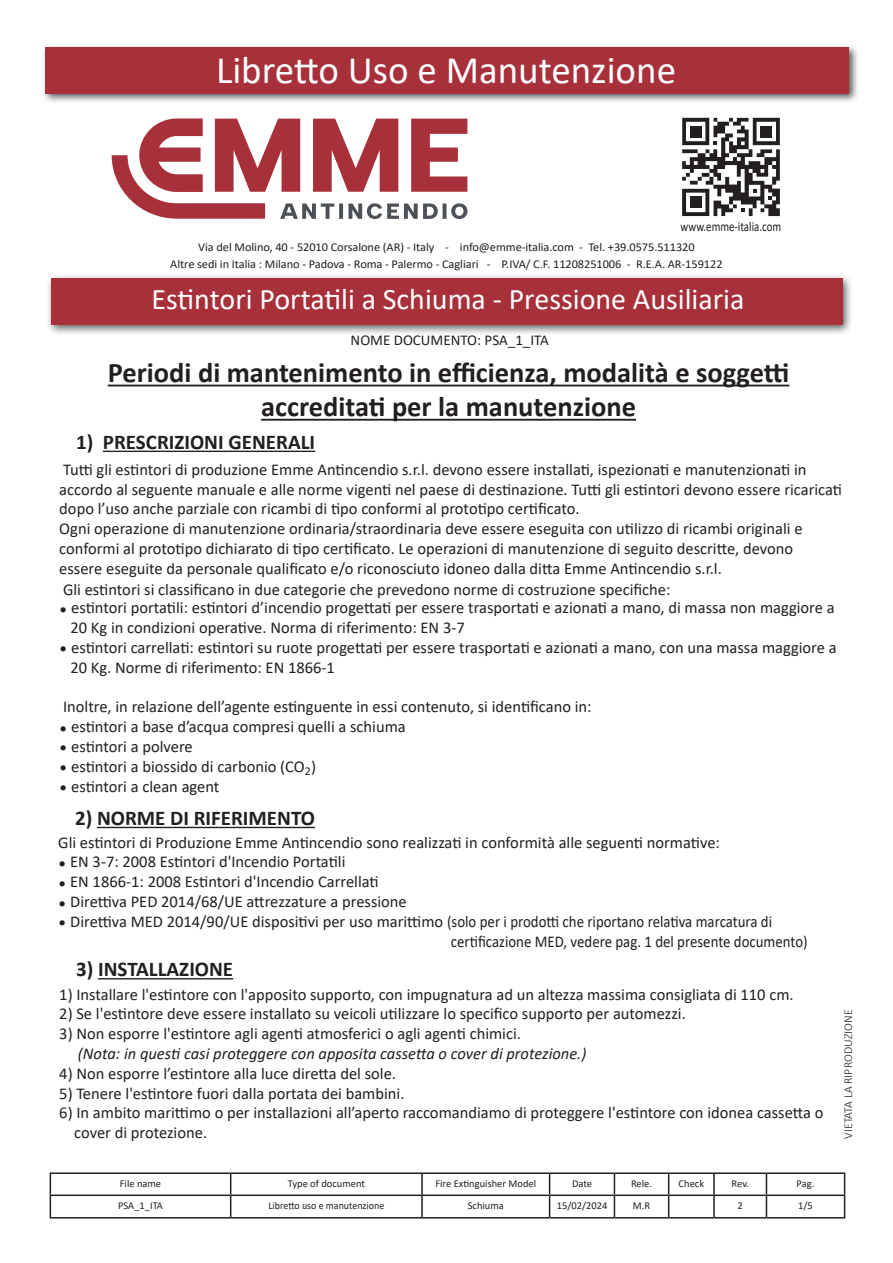
<style>
.page{position:relative;width:893px;height:1263px;background:#fff}
.page>*{position:absolute;margin:0;border:0;box-sizing:border-box;transform-origin:0 0}
.t1{font:39px "Calibri";color:#fff}
.t2{font:30px "Calibri";color:#fff}
.codice_tabella{font:700 28.5px "Calibri";color:#231f20}
.codice_tabella-2{font:700 21px "Calibri";color:#231f20}
.codice_tabella-3{font:16.5px/19.8px "Calibri";color:#231f20}
.codice_tabella-4{font:italic 16.5px "Calibri";color:#231f20}
.codice_tabella-5{font:16.5px "Calibri";color:#231f20;scale:.9 1}
.codice_tabella-6{font:15px "Calibri";color:#231f20}
.t3{font:13.5px "Calibri";color:#231f20;scale:.81 1}
.t4{font:12px/16.5px "Calibri";letter-spacing:-.005em;color:#231f20;text-align:center}
.t5{font:300 12px "Calibri";color:#231f20}
.t6{font:10.5px "Calibri";color:#231f20}
.t7{font:10.5px "Calibri";color:#231f20;scale:.95 1}
</style>
<div class="page">
<div style="left:46px;top:274px;width:808px;height:62px;background:#231f20;opacity:.75"></div>
<div style="left:51px;top:279px;width:791px;height:46px;background:#a7303a"></div>
<div style="left:42px;top:44px;width:817px;height:60px;background:#231f20;opacity:.75"></div>
<div style="left:46px;top:48px;width:803px;height:46px;background:#a7303a"></div>
<hr style="left:50px;top:1172px;width:181px;height:2px;background:#231f20">
<hr style="left:231px;top:1172px;width:191px;height:2px;background:#231f20">
<hr style="left:422px;top:1172px;width:128px;height:2px;background:#231f20">
<hr style="left:421px;top:1174px;width:2px;height:20px;background:#231f20">
<hr style="left:550px;top:1172px;width:64px;height:2px;background:#231f20">
<hr style="left:614px;top:1172px;width:55px;height:2px;background:#231f20">
<hr style="left:669px;top:1172px;width:45px;height:2px;background:#231f20">
<hr style="left:714px;top:1172px;width:52px;height:2px;background:#231f20">
<hr style="left:713px;top:1174px;width:2px;height:20px;background:#231f20">
<hr style="left:766px;top:1172px;width:79px;height:2px;background:#231f20">
<hr style="left:50px;top:1194px;width:181px;height:2px;background:#231f20">
<svg style="left:50px;top:1174px;width:1px;height:43px"></svg>
<hr style="left:231px;top:1194px;width:191px;height:2px;background:#231f20">
<svg style="left:230px;top:1174px;width:1px;height:43px"></svg>
<hr style="left:422px;top:1194px;width:128px;height:2px;background:#231f20">
<hr style="left:421px;top:1196px;width:2px;height:21px;background:#231f20">
<hr style="left:550px;top:1194px;width:64px;height:2px;background:#231f20">
<svg style="left:549px;top:1174px;width:1px;height:43px"></svg>
<hr style="left:614px;top:1194px;width:55px;height:2px;background:#231f20">
<svg style="left:614px;top:1174px;width:1px;height:43px"></svg>
<hr style="left:669px;top:1194px;width:45px;height:2px;background:#231f20">
<svg style="left:668px;top:1174px;width:1px;height:43px"></svg>
<hr style="left:714px;top:1194px;width:52px;height:2px;background:#231f20">
<hr style="left:713px;top:1196px;width:2px;height:21px;background:#231f20">
<hr style="left:766px;top:1194px;width:79px;height:2px;background:#231f20">
<svg style="left:766px;top:1174px;width:1px;height:43px"></svg>
<svg style="left:844px;top:1174px;width:1px;height:43px"></svg>
<hr style="left:50px;top:1217px;width:181px;height:1px;background:#231f20">
<hr style="left:231px;top:1217px;width:191px;height:1px;background:#231f20">
<hr style="left:422px;top:1217px;width:128px;height:1px;background:#231f20">
<hr style="left:550px;top:1217px;width:64px;height:1px;background:#231f20">
<hr style="left:614px;top:1217px;width:55px;height:1px;background:#231f20">
<hr style="left:669px;top:1217px;width:45px;height:1px;background:#231f20">
<hr style="left:714px;top:1217px;width:52px;height:1px;background:#231f20">
<hr style="left:766px;top:1217px;width:79px;height:1px;background:#231f20">
<svg style="left:112px;top:118px;width:355px;height:101px"></svg>
<svg style="left:682px;top:118px;width:98px;height:98px"></svg>
<div style="left:690px;top:126px;width:11px;height:11px;background:#231f20"></div>
<div style="left:761px;top:126px;width:11px;height:11px;background:#231f20"></div>
<div style="left:690px;top:197px;width:11px;height:11px;background:#231f20"></div>
<hr style="left:108px;top:385px;width:681px;height:1px;background:#231f20">
<hr style="left:261px;top:419px;width:375px;height:2px;background:#231f20">
<hr style="left:98px;top:978px;width:135px;height:1px;background:#231f20">
<hr style="left:103px;top:451px;width:212px;height:1px;background:#231f20">
<hr style="left:97px;top:827px;width:218px;height:1px;background:#231f20">
<h1 class="t1" style="left:216px;top:43px;width:462px">Libretto Uso e Manutenzione</h1>
<p class="t3" style="left:681px;top:217px;width:126px">www.emme-italia.com</p>
<p class="t4" style="left:170px;top:238px;width:554px">Via del Molino, 40 - 52010 Corsalone (AR) - Italy - info@emme-italia.com - Tel. +39.0575.511320<br>Altre sedi in Italia : Milano - Padova - Roma - Palermo - Cagliari - P.IVA/ C.F. 11208251006 - R.E.A. AR-159122</p>
<h2 class="t2" style="left:152px;top:279px;width:594px">Estintori Portatili a Schiuma - Pressione Ausiliaria</h2>
<p class="codice_tabella-6" style="left:351px;top:329px;width:200px">NOME DOCUMENTO: PSA_1_ITA</p>
<p class="codice_tabella" style="left:108px;top:353px;width:683px">Periodi di mantenimento in efficienza, modalità e soggetti</p>
<p class="codice_tabella" style="left:261px;top:387px;width:376px">accreditati per la manutenzione</p>
<p class="codice_tabella-2" style="left:76px;top:427px;width:240px">1) PRESCRIZIONI GENERALI</p>
<p class="codice_tabella-3" style="left:59px;top:459px;width:784px">Tutti gli estintori di produzione Emme Antincendio s.r.l. devono essere installati, ispezionati e manutenzionati in accordo al seguente manuale e alle norme vigenti nel paese di destinazione. Tutti gli estintori devono essere ricaricati dopo l’uso anche parziale con ricambi di tipo conformi al prototipo certificato.</p>
<p class="codice_tabella-3" style="left:59px;top:518px;width:745px">Ogni operazione di manutenzione ordinaria/straordinaria deve essere eseguita con utilizzo di ricambi originali e</p>
<p class="codice_tabella-3" style="left:59px;top:538px;width:735px">conformi al prototipo dichiarato di tipo certificato. Le operazioni di manutenzione di seguito descritte, devono</p>
<p class="codice_tabella-3" style="left:59px;top:558px;width:664px">essere eseguite da personale qualificato e/o riconosciuto idoneo dalla ditta Emme Antincendio s.r.l.</p>
<p class="codice_tabella-3" style="left:63px;top:579px;width:609px">Gli estintori si classificano in due categorie che prevedono norme di costruzione specifiche:</p>
<p class="codice_tabella-3" style="left:59px;top:597px;width:777px">• estintori portatili: estintori d’incendio progettati per essere trasportati e azionati a mano, di massa non maggiore a</p>
<p class="codice_tabella-3" style="left:71px;top:617px;width:396px">20 Kg in condizioni operative. Norma di riferimento: EN 3-7</p>
<p class="codice_tabella-3" style="left:59px;top:637px;width:779px">• estintori carrellati: estintori su ruote progettati per essere trasportati e azionati a mano, con una massa maggiore a</p>
<p class="codice_tabella-3" style="left:71px;top:657px;width:266px">20 Kg. Norme di riferimento: EN 1866-1</p>
<p class="codice_tabella-3" style="left:63px;top:696px;width:530px">Inoltre, in relazione dell’agente estinguente in essi contenuto, si identificano in:</p>
<p class="codice_tabella-3" style="left:59px;top:716px;width:348px">• estintori a base d’acqua compresi quelli a schiuma</p>
<p class="codice_tabella-3" style="left:59px;top:736px;width:135px">• estintori a polvere</p>
<p class="codice_tabella-3" style="left:59px;top:756px;width:258px">• estintori a biossido di carbonio (CO<sub>2</sub>)</p>
<p class="codice_tabella-3" style="left:59px;top:776px;width:162px">• estintori a clean agent</p>
<p class="codice_tabella-2" style="left:75px;top:803px;width:241px">2) NORME DI RIFERIMENTO</p>
<p class="codice_tabella-3" style="left:58px;top:832px;width:663px">Gli estintori di Produzione Emme Antincendio sono realizzati in conformità alle seguenti normative:</p>
<p class="codice_tabella-3" style="left:58px;top:852px;width:289px">• EN 3-7: 2008 Estintori d'Incendio Portatili</p>
<p class="codice_tabella-3" style="left:58px;top:871px;width:322px">• EN 1866-1: 2008 Estintori d'Incendio Carrellati</p>
<p class="codice_tabella-3" style="left:58px;top:891px;width:350px">• Direttiva PED 2014/68/UE attrezzature a pressione</p>
<p class="codice_tabella-3" style="left:58px;top:911px;width:715px">• Direttiva MED 2014/90/UE dispositivi per uso marittimo (solo per i prodotti che riportano relativa marcatura di</p>
<p class="codice_tabella-5" style="left:451px;top:930px;width:398px">certificazione MED, vedere pag. 1 del presente documento)</p>
<p class="codice_tabella-2" style="left:76px;top:954px;width:158px">3) INSTALLAZIONE</p>
<p class="codice_tabella-3" style="left:59px;top:984px;width:736px">1) Installare l'estintore con l'apposito supporto, con impugnatura ad un altezza massima consigliata di 110 cm.</p>
<p class="codice_tabella-3" style="left:59px;top:1003px;width:628px">2) Se l'estintore deve essere installato su veicoli utilizzare lo specifico supporto per automezzi.</p>
<p class="codice_tabella-3" style="left:59px;top:1023px;width:463px">3) Non esporre l'estintore agli agenti atmosferici o agli agenti chimici.</p>
<p class="codice_tabella-4" style="left:78px;top:1042px;width:510px">(Nota: in questi casi proteggere con apposita cassetta o cover di protezione.)</p>
<p class="codice_tabella-3" style="left:59px;top:1063px;width:338px">4) Non esporre l’estintore alla luce diretta del sole.</p>
<p class="codice_tabella-3" style="left:59px;top:1083px;width:347px">5) Tenere l'estintore fuori dalla portata dei bambini.</p>
<p class="codice_tabella-3" style="left:59px;top:1102px;width:766px">6) In ambito marittimo o per installazioni all’aperto raccomandiamo di proteggere l'estintore con idonea cassetta o</p>
<p class="codice_tabella-3" style="left:74px;top:1122px;width:134px">cover di protezione.</p>
<p class="t6" style="left:120px;top:1176px;width:43px">File name</p>
<p class="t6" style="left:288px;top:1176px;width:79px">Type of document</p>
<p class="t6" style="left:435px;top:1176px;width:102px">Fire Extinguisher Model</p>
<p class="t6" style="left:572px;top:1176px;width:22px">Date</p>
<p class="t6" style="left:631px;top:1176px;width:23px">Rele.</p>
<p class="t6" style="left:679px;top:1176px;width:27px">Check</p>
<p class="t6" style="left:732px;top:1176px;width:19px">Rev.</p>
<p class="t6" style="left:797px;top:1176px;width:19px">Pag.</p>
<p class="t6" style="left:118px;top:1198px;width:47px">PSA_1_ITA</p>
<p class="t7" style="left:268px;top:1198px;width:124px">Libretto uso e manutenzione</p>
<p class="t6" style="left:468px;top:1198px;width:38px">Schiuma</p>
<p class="t6" style="left:557px;top:1198px;width:52px">15/02/2024</p>
<p class="t6" style="left:633px;top:1198px;width:19px">M.R</p>
<p class="t6" style="left:738px;top:1198px;width:7px">2</p>
<p class="t6" style="left:798px;top:1198px;width:16px">1/5</p>
<p class="t5" style="left:841px;top:1139px;width:131px;rotate:-90deg">VIETATA LA RIPRODUZIONE</p>
</div>
